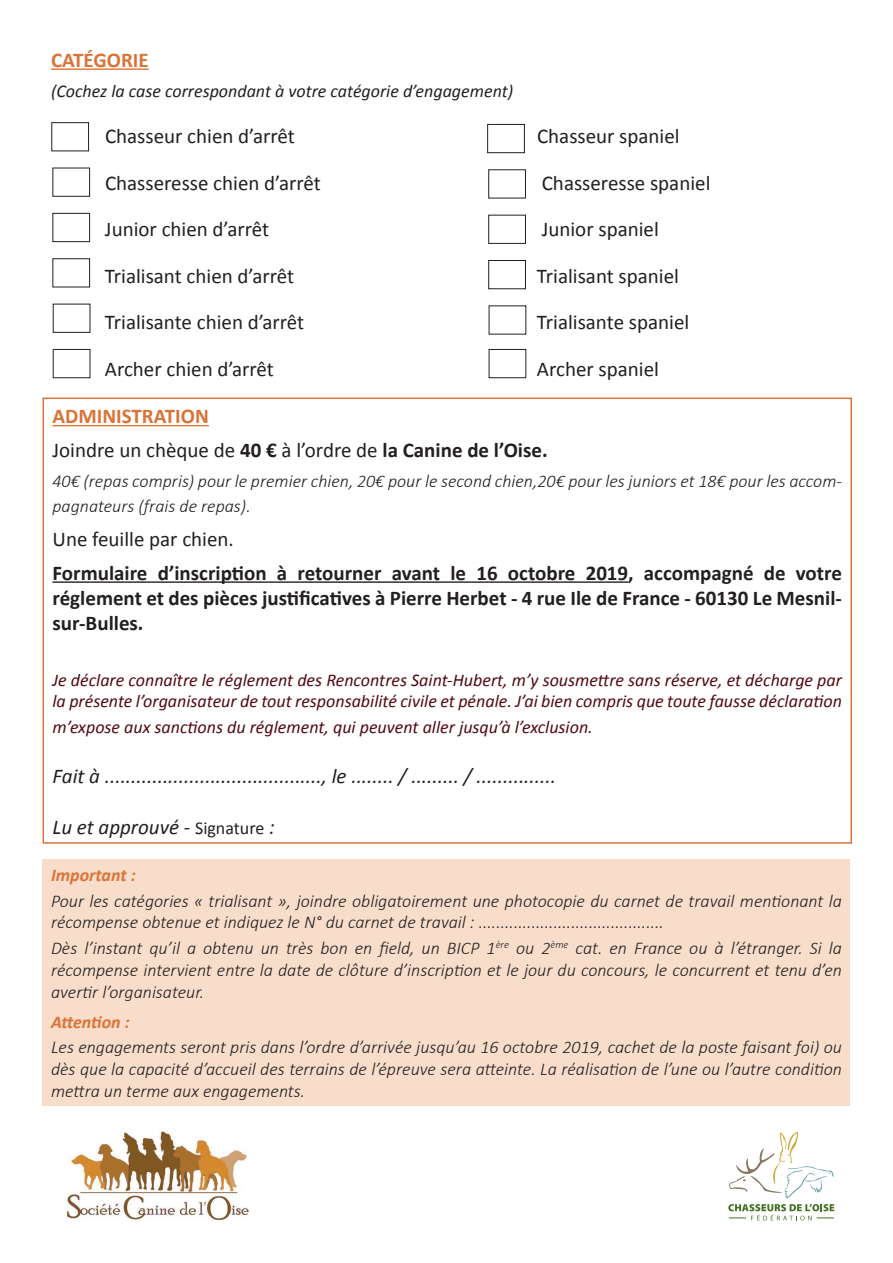
<style>
.page{position:relative;width:893px;height:1263px;background:#fff}
.page>*{position:absolute;margin:0;border:0;box-sizing:border-box;transform-origin:0 0}
.t1{font:21px/33.8px "Calibri";color:#231f20}
.t2{font:700 21px/25.2px "Calibri";color:#231f20;text-align:justify}
.t3{font:italic 21px "Calibri";color:#231f20}
.t4{font:700 21px "Calibri";color:#d97338}
.t5{font:italic 300 18px/21.6px "Calibri";color:#231f20}
.t6{font:italic 18px/21.6px "Calibri";color:#530912}
.t7{font:italic 18px "Calibri";color:#231f20}
.t8{font:italic 700 18px "Calibri";color:#db7438}
.s1{font-weight:700;color:#d97338}
.s2{font-weight:700}
.s3{font-style:normal;font-size:18px}
</style>
<div class="page">
<hr style="left:51px;top:68px;width:98px;height:2px;background:#d97338">
<div style="left:51px;top:122px;width:38px;height:29px;border:1px solid #231f20"></div>
<div style="left:487px;top:124px;width:38px;height:29px;border:1px solid #231f20"></div>
<div style="left:52px;top:168px;width:38px;height:29px;border:1px solid #231f20"></div>
<div style="left:488px;top:169px;width:38px;height:29px;border:1px solid #231f20"></div>
<div style="left:52px;top:213px;width:38px;height:29px;border:1px solid #231f20"></div>
<div style="left:488px;top:215px;width:38px;height:29px;border:1px solid #231f20"></div>
<div style="left:52px;top:258px;width:38px;height:29px;border:1px solid #231f20"></div>
<div style="left:53px;top:304px;width:37px;height:29px;border:1px solid #231f20"></div>
<div style="left:53px;top:349px;width:37px;height:29px;border:1px solid #231f20"></div>
<div style="left:489px;top:349px;width:37px;height:29px;border:1px solid #231f20"></div>
<div style="left:488px;top:260px;width:38px;height:29px;border:1px solid #231f20"></div>
<hr style="left:53px;top:425px;width:156px;height:1px;background:#d97338">
<hr style="left:53px;top:581px;width:575px;height:2px;background:#231f20">
<div style="left:43px;top:397px;width:809px;height:447px;border:2px solid #db7438"></div>
<div style="left:43px;top:859px;width:807px;height:246px;background:#f7ddca"></div>
<img style="left:67px;top:1131px;width:182px;height:89px">
<svg style="left:728px;top:1204px;width:106px;height:16px"></svg>
<svg style="left:729px;top:1132px;width:105px;height:66px"></svg>
<p class="t4" style="left:51px;top:45px;width:99px">CATÉGORIE</p>
<p class="t7" style="left:51px;top:78px;width:464px">(Cochez la case correspondant à votre catégorie d’engagement)</p>
<p class="t1" style="left:105px;top:120px;width:191px">Chasseur chien d’arrêt</p>
<p class="t1" style="left:537px;top:120px;width:144px">Chasseur spaniel</p>
<p class="t1" style="left:105px;top:166px;width:217px">Chasseresse chien d’arrêt</p>
<p class="t1" style="left:542px;top:166px;width:170px">Chasseresse spaniel</p>
<p class="t1" style="left:105px;top:212px;width:166px">Junior chien d’arrêt</p>
<p class="t1" style="left:542px;top:212px;width:119px">Junior spaniel</p>
<p class="t1" style="left:105px;top:259px;width:191px">Trialisant chien d’arrêt</p>
<p class="t1" style="left:537px;top:259px;width:144px">Trialisant spaniel</p>
<p class="t1" style="left:105px;top:305px;width:201px">Trialisante chien d’arrêt</p>
<p class="t1" style="left:537px;top:305px;width:154px">Trialisante spaniel</p>
<p class="t1" style="left:105px;top:352px;width:171px">Archer chien d’arrêt</p>
<p class="t1" style="left:537px;top:352px;width:124px">Archer spaniel</p>
<p class="t1" style="left:53px;top:399px;width:497px"><span class="s1">ADMINISTRATION<br></span>Joindre un chèque de <span class="s2">40 €</span> à l’ordre de <span class="s2">la Canine de l’Oise.</span></p>
<p class="t5" style="left:53px;top:468px;width:791px;line-height:25.2px">40€ (repas compris) pour le premier chien, 20€ pour le second chien,20€ pour les juniors et 18€ pour les accom&shy;pagnateurs (frais de repas).</p>
<p class="t1" style="left:53px;top:522px;width:183px">Une feuille par chien.</p>
<p class="t2" style="left:53px;top:559px;width:791px">Formulaire d’inscription à retourner avant le 16 octobre 2019, accompagné de votre réglement et des pièces justificatives à Pierre Herbet - 4 rue Ile de France - 60130 Le Mesnil&shy;sur-Bulles.</p>
<p class="t6" style="left:53px;top:668px;width:791px">Je déclare connaître le réglement des Rencontres Saint-Hubert, m’y sousmettre sans réserve, et décharge par la présente l’organisateur de tout responsabilité civile et pénale. J’ai bien compris que toute fausse déclaration</p>
<p class="t6" style="left:53px;top:715px;width:542px">m’expose aux sanctions du réglement, qui peuvent aller jusqu’à l’exclusion.</p>
<p class="t3" style="left:53px;top:762px;width:505px">Fait à ........................................., le ........ / ......... / ...............</p>
<p class="t3" style="left:53px;top:812px;width:224px">Lu et approuvé - <span class="s3">Signature</span> :</p>
<p class="t8" style="left:51px;top:862px;width:86px">Important :</p>
<p class="t5" style="left:51px;top:890px;width:792px">Pour les catégories « trialisant », joindre obligatoirement une photocopie du carnet de travail mentionant la récompense obtenue et indiquez le N° du carnet de travail : ..........................................</p>
<p class="t5" style="left:51px;top:937px;width:792px;text-align:justify">Dès l’instant qu’il a obtenu un très bon en field, un BICP 1<sup>ère</sup> ou 2<sup>ème</sup> cat. en France ou à l’étranger. Si la récompense intervient entre la date de clôture d’inscription et le jour du concours, le concurrent et tenu d’en avertir l’organisateur.</p>
<p class="t8" style="left:51px;top:1009px;width:80px">Attention :</p>
<p class="t5" style="left:51px;top:1036px;width:792px;text-align:justify">Les engagements seront pris dans l’ordre d’arrivée jusqu’au 16 octobre 2019, cachet de la poste faisant foi) ou dès que la capacité d’accueil des terrains de l’épreuve sera atteinte. La réalisation de l’une ou l’autre condition mettra un terme aux engagements.</p>
</div>
